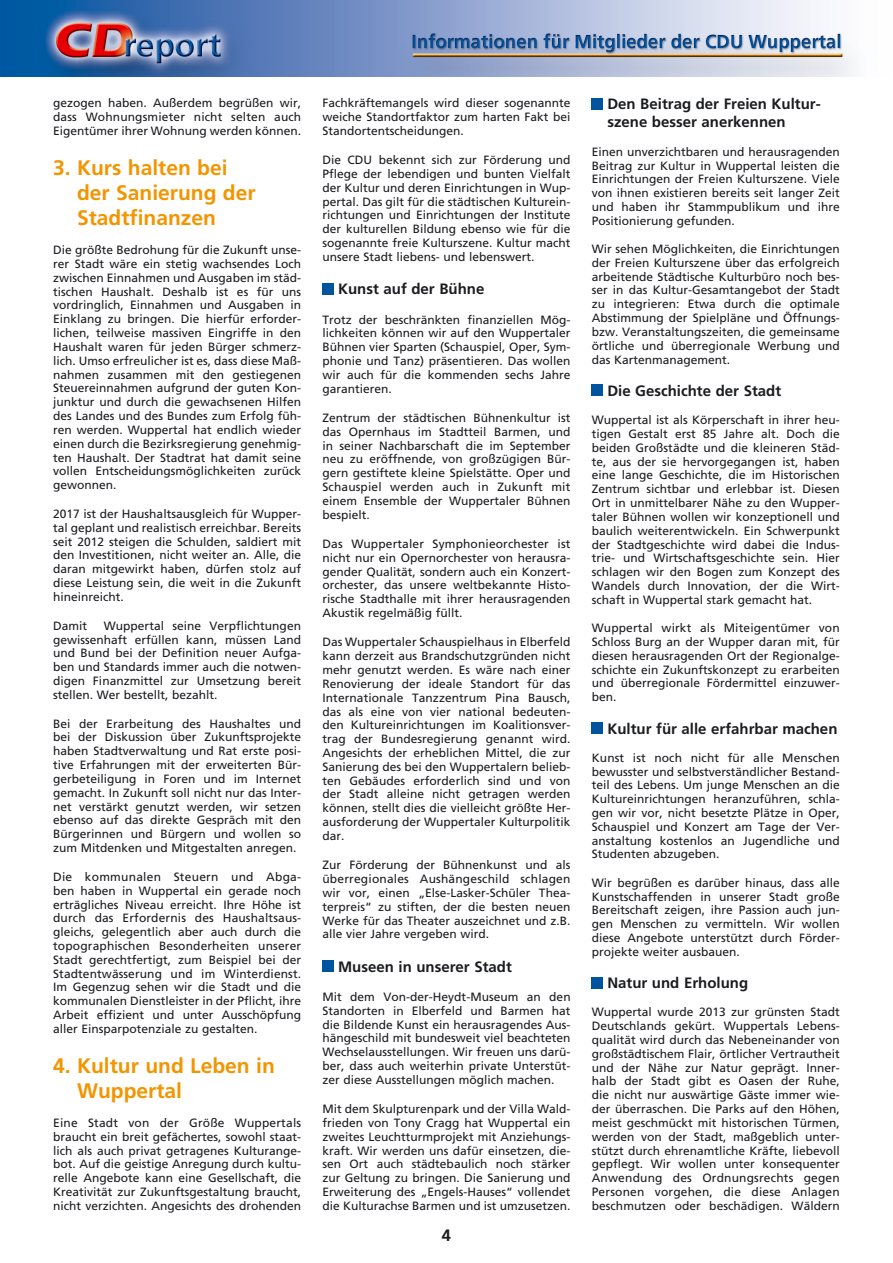
<style>
.page{position:relative;width:893px;height:1263px;background:#fff}
.page>*{position:absolute;margin:0;border:0;box-sizing:border-box;transform-origin:0 0}
.t1{font:700 21px/25.2px "Frutiger";color:#f39500}
.t2{font:700 16.5px "Frutiger";color:#1b1c20}
.t3{font:700 15px/18px "Frutiger";color:#1b1c20}
.t4{font:12px/13.8px "Frutiger";color:#1b1c20;text-align:justify}
</style>
<div class="page">
<img style="left:0;top:0;width:854px;height:77px">
<div style="left:322px;top:283px;width:11px;height:11px;background:#00549f"></div>
<div style="left:322px;top:960px;width:11px;height:11px;background:#00549f"></div>
<div style="left:592px;top:98px;width:11px;height:11px;background:#00549f"></div>
<div style="left:592px;top:385px;width:11px;height:11px;background:#00549f"></div>
<div style="left:592px;top:722px;width:11px;height:11px;background:#00549f"></div>
<div style="left:592px;top:977px;width:11px;height:11px;background:#00549f"></div>
<p class="t4" style="left:53px;top:96px;width:250px">gezogen haben. Außerdem begrüßen wir, dass Wohnungsmieter nicht selten auch Eigentümer ihrer Wohnung werden können.</p>
<h1 class="t1" style="left:77px;top:155px;width:180px;text-indent:-24px">3. Kurs halten bei der Sanierung der<br>Stadtfinanzen</h1>
<p class="t4" style="left:53px;top:243px;width:250px">Die größte Bedrohung für die Zukunft unse&shy;rer Stadt wäre ein stetig wachsendes Loch zwischen Einnahmen und Ausgaben im städ&shy;tischen Haushalt. Deshalb ist es für uns vordringlich, Einnahmen und Ausgaben in Einklang zu bringen. Die hierfür erforder&shy;lichen, teilweise massiven Eingriffe in den Haushalt waren für jeden Bürger schmerz&shy;lich. Umso erfreulicher ist es, dass diese Maß&shy;nahmen zusammen mit den gestiegenen Steuereinnahmen aufgrund der guten Kon&shy;junktur und durch die gewachsenen Hilfen des Landes und des Bundes zum Erfolg füh&shy;ren werden. Wuppertal hat endlich wieder einen durch die Bezirksregierung genehmig&shy;ten Haushalt. Der Stadtrat hat damit seine vollen Entscheidungsmöglichkeiten zurück gewonnen.</p>
<p class="t4" style="left:53px;top:507px;width:250px">2017 ist der Haushaltsausgleich für Wupper&shy;tal geplant und realistisch erreichbar. Bereits seit 2012 steigen die Schulden, saldiert mit den Investitionen, nicht weiter an. Alle, die daran mitgewirkt haben, dürfen stolz auf diese Leistung sein, die weit in die Zukunft hineinreicht.</p>
<p class="t4" style="left:53px;top:618px;width:36px">Damit</p>
<p class="t4" style="left:53px;top:618px;width:250px;text-indent:51px">Wuppertal seine Verpflichtungen gewissenhaft erfüllen kann, müssen Land und Bund bei der Definition neuer Aufga&shy;ben und Standards immer auch die notwen&shy;digen Finanzmittel zur Umsetzung bereit stellen. Wer bestellt, bezahlt.</p>
<p class="t4" style="left:53px;top:716px;width:250px">Bei der Erarbeitung des Haushaltes und bei der Diskussion über Zukunftsprojekte haben Stadtverwaltung und Rat erste posi&shy;tive Erfahrungen mit der erweiterten Bür&shy;gerbeteiligung in Foren und im Internet gemacht. In Zukunft soll nicht nur das Inter&shy;net verstärkt genutzt werden, wir setzen ebenso auf das direkte Gespräch mit den Bürgerinnen und Bürgern und wollen so zum Mitdenken und Mitgestalten anregen.</p>
<p class="t4" style="left:53px;top:870px;width:250px">Die kommunalen Steuern und Abga&shy;ben haben in Wuppertal ein gerade noch erträgliches Niveau erreicht. Ihre Höhe ist durch das Erfordernis des Haushaltsaus&shy;gleichs, gelegentlich aber auch durch die topographischen Besonderheiten unserer Stadt gerechtfertigt, zum Beispiel bei der Stadtentwässerung und im Winterdienst.<br>Im Gegenzug sehen wir die Stadt und die kommunalen Dienstleister in der Pflicht, ihre Arbeit effizient und unter Ausschöpfung aller Einsparpotenziale zu gestalten.</p>
<h1 class="t1" style="left:77px;top:1053px;width:199px;text-indent:-24px">4. Kultur und Leben in<br>Wuppertal</h1>
<p class="t4" style="left:53px;top:1116px;width:250px">Eine Stadt von der Größe Wuppertals braucht ein breit gefächertes, sowohl staat&shy;lich als auch privat getragenes Kulturange&shy;bot. Auf die geistige Anregung durch kultu&shy;relle Angebote kann eine Gesellschaft, die Kreativität zur Zukunftsgestaltung braucht, nicht verzichten. Angesichts des drohenden</p>
<p class="t4" style="left:322px;top:96px;width:250px">Fachkräftemangels wird dieser sogenannte weiche Standortfaktor zum harten Fakt bei Standortentscheidungen.</p>
<p class="t4" style="left:322px;top:153px;width:250px">Die CDU bekennt sich zur Förderung und Pflege der lebendigen und bunten Vielfalt der Kultur und deren Einrichtungen in Wup&shy;pertal. Das gilt für die städtischen Kulturein&shy;richtungen und Einrichtungen der Institute der kulturellen Bildung ebenso wie für die sogenannte freie Kulturszene. Kultur macht unsere Stadt liebens- und lebenswert.</p>
<p class="t3" style="left:338px;top:280px;width:148px">Kunst auf der Bühne</p>
<p class="t4" style="left:322px;top:312px;width:250px">Trotz der beschränkten finanziellen Mög&shy;lichkeiten können wir auf den Wuppertaler Bühnen vier Sparten (Schauspiel, Oper, Sym&shy;phonie und Tanz) präsentieren. Das wollen wir auch für die kommenden sechs Jahre garantieren.</p>
<p class="t4" style="left:322px;top:411px;width:250px">Zentrum der städtischen Bühnenkultur ist das Opernhaus im Stadtteil Barmen, und in seiner Nachbarschaft die im September neu zu eröffnende, von großzügigen Bür&shy;gern gestiftete kleine Spielstätte. Oper und Schauspiel werden auch in Zukunft mit einem Ensemble der Wuppertaler Bühnen bespielt.</p>
<p class="t4" style="left:322px;top:537px;width:250px;text-align:left">Das Wuppertaler Symphonieorchester ist nicht nur ein Opernorchester von herausra&shy;gender Qualität, sondern auch ein Konzert-- orchester, das unsere weltbekannte Histo&shy;rische Stadthalle mit ihrer herausragenden Akustik regelmäßig füllt.</p>
<p class="t4" style="left:322px;top:635px;width:250px">Das Wuppertaler Schauspielhaus in Elberfeld kann derzeit aus Brandschutzgründen nicht mehr genutzt werden. Es wäre nach einer Renovierung der ideale Standort für das Internationale Tanzzentrum Pina Bausch, das als eine von vier national bedeuten&shy;den Kultureinrichtungen im Koalitionsver&shy;trag der Bundesregierung genannt wird.<br>Angesichts der erheblichen Mittel, die zur Sanierung des bei den Wuppertalern belieb&shy;ten Gebäudes erforderlich sind und von der Stadt alleine nicht getragen werden können, stellt dies die vielleicht größte Her&shy;ausforderung der Wuppertaler Kulturpolitik dar.</p>
<p class="t4" style="left:322px;top:858px;width:250px">Zur Förderung der Bühnenkunst und als überregionales Aushängeschild schlagen wir vor, einen „Else-Lasker-Schüler Thea&shy;terpreis“ zu stiften, der die besten neuen Werke für das Theater auszeichnet und z.B. alle vier Jahre vergeben wird.</p>
<p class="t3" style="left:338px;top:957px;width:175px">Museen in unserer Stadt</p>
<p class="t4" style="left:322px;top:990px;width:250px">Mit dem Von-der-Heydt-Museum an den Standorten in Elberfeld und Barmen hat die Bildende Kunst ein herausragendes Aus&shy;hängeschild mit bundesweit viel beachteten Wechselausstellungen. Wir freuen uns darü&shy;ber, dass auch weiterhin private Unterstüt&shy;zer diese Ausstellungen möglich machen.</p>
<p class="t4" style="left:322px;top:1102px;width:250px">Mit dem Skulpturenpark und der Villa Wald&shy;frieden von Tony Cragg hat Wuppertal ein zweites Leuchtturmprojekt mit Anziehungs&shy;kraft. Wir werden uns dafür einsetzen, die&shy;sen Ort auch städtebaulich noch stärker zur Geltung zu bringen. Die Sanierung und Erweiterung des „Engels-Hauses“ vollendet die Kulturachse Barmen und ist umzusetzen.</p>
<h2 class="t2" style="left:442px;top:1225px;width:11px">4</h2>
<p class="t3" style="left:607px;top:95px;width:215px">Den Beitrag der Freien Kultur&shy;szene besser anerkennen</p>
<p class="t4" style="left:592px;top:144px;width:250px">Einen unverzichtbaren und herausragenden Beitrag zur Kultur in Wuppertal leisten die Einrichtungen der Freien Kulturszene. Viele von ihnen existieren bereits seit langer Zeit und haben ihr Stammpublikum und ihre Positionierung gefunden.</p>
<p class="t4" style="left:592px;top:242px;width:250px">Wir sehen Möglichkeiten, die Einrichtungen der Freien Kulturszene über das erfolgreich arbeitende Städtische Kulturbüro noch bes&shy;ser in das Kultur-Gesamtangebot der Stadt zu integrieren: Etwa durch die optimale Abstimmung der Spielpläne und Öffnungs&shy;bzw. Veranstaltungszeiten, die gemeinsame örtliche und überregionale Werbung und das Kartenmanagement.</p>
<p class="t3" style="left:607px;top:382px;width:175px">Die Geschichte der Stadt</p>
<p class="t4" style="left:592px;top:413px;width:250px">Wuppertal ist als Körperschaft in ihrer heu&shy;tigen Gestalt erst 85 Jahre alt. Doch die beiden Großstädte und die kleineren Städ&shy;te, aus der sie hervorgegangen ist, haben eine lange Geschichte, die im Historischen Zentrum sichtbar und erlebbar ist. Diesen Ort in unmittelbarer Nähe zu den Wupper&shy;taler Bühnen wollen wir konzeptionell und baulich weiterentwickeln. Ein Schwerpunkt der Stadtgeschichte wird dabei die Indus&shy;trie- und Wirtschaftsgeschichte sein. Hier schlagen wir den Bogen zum Konzept des Wandels durch Innovation, der die Wirt&shy;schaft in Wuppertal stark gemacht hat.</p>
<p class="t4" style="left:592px;top:621px;width:250px">Wuppertal wirkt als Miteigentümer von Schloss Burg an der Wupper daran mit, für diesen herausragenden Ort der Regionalge&shy;schichte ein Zukunftskonzept zu erarbeiten und überregionale Fördermittel einzuwer&shy;ben.</p>
<p class="t3" style="left:607px;top:719px;width:232px">Kultur für alle erfahrbar machen</p>
<p class="t4" style="left:592px;top:750px;width:250px">Kunst ist noch nicht für alle Menschen bewusster und selbstverständlicher Bestand&shy;teil des Lebens. Um junge Menschen an die Kultureinrichtungen heranzuführen, schla&shy;gen wir vor, nicht besetzte Plätze in Oper, Schauspiel und Konzert am Tage der Ver&shy;anstaltung kostenlos an Jugendliche und Studenten abzugeben.</p>
<p class="t4" style="left:592px;top:875px;width:250px">Wir begrüßen es darüber hinaus, dass alle Kunstschaffenden in unserer Stadt große Bereitschaft zeigen, ihre Passion auch jun&shy;gen Menschen zu vermitteln. Wir wollen diese Angebote unterstützt durch Förder&shy;projekte weiter ausbauen.</p>
<p class="t3" style="left:607px;top:974px;width:142px">Natur und Erholung</p>
<p class="t4" style="left:592px;top:1005px;width:250px">Wuppertal wurde 2013 zur grünsten Stadt Deutschlands gekürt. Wuppertals Lebens&shy;qualität wird durch das Nebeneinander von großstädtischem Flair, örtlicher Vertrautheit und der Nähe zur Natur geprägt. Inner&shy;halb der Stadt gibt es Oasen der Ruhe, die nicht nur auswärtige Gäste immer wie&shy;der überraschen. Die Parks auf den Höhen, meist geschmückt mit historischen Türmen, werden von der Stadt, maßgeblich unter&shy;stützt durch ehrenamtliche Kräfte, liebevoll gepflegt. Wir wollen unter konsequenter Anwendung des Ordnungsrechts gegen Personen vorgehen, die diese Anlagen beschmutzen oder beschädigen. Wäldern</p>
</div>
